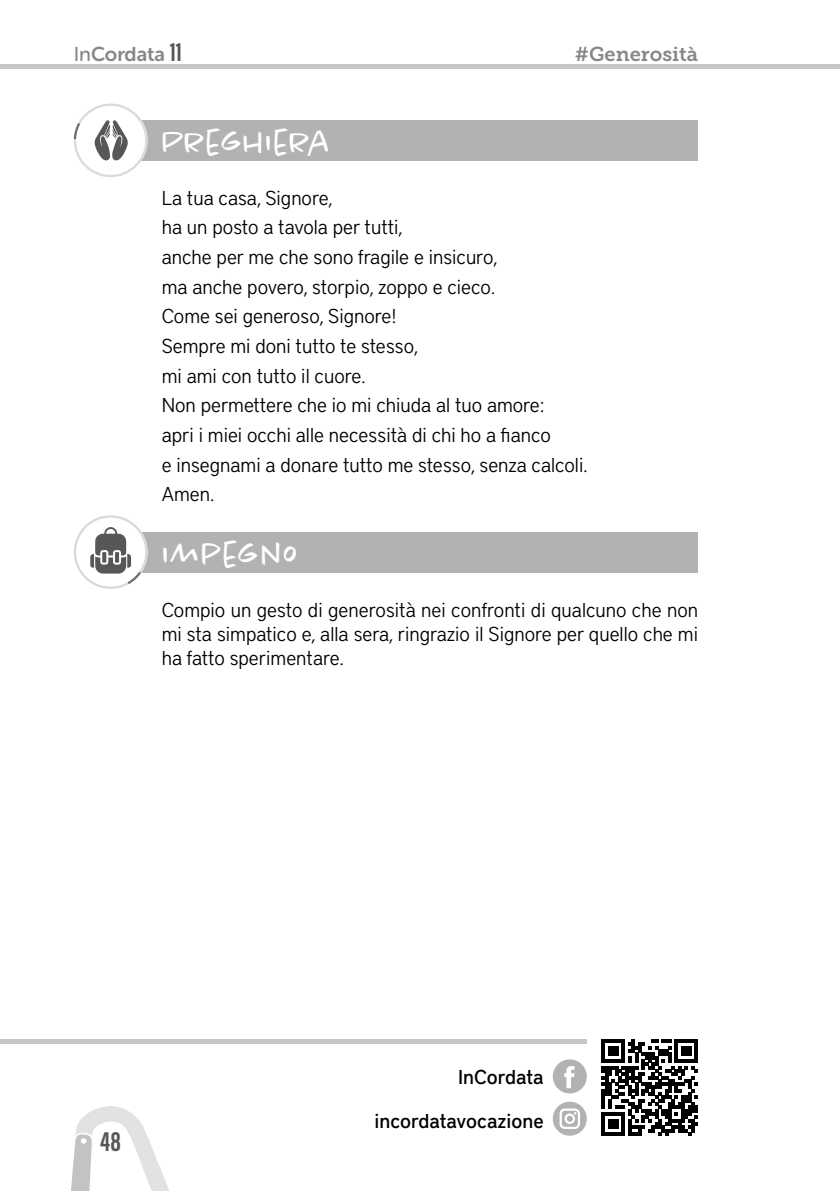
<style>
.page{position:relative;width:840px;height:1191px;background:#fff}
.page>*{position:absolute;margin:0;border:0;box-sizing:border-box;transform-origin:0 0}
.t1{font:300 36px "Chantal";color:#fff}
.t2{font:700 28px "Acumin Pro Extra Cond";color:#575756}
.t3{font:300 20px/29.6px "District Pro";color:#000}
.t4{font:500 20px/43.4px "District Pro";color:#000;text-align:right}
.t5{font:20px "Museo Sans Rounded 700";letter-spacing:-.005em;color:#878787}
.t6{font:20px "Museo Slab 700";color:#878787}
.s1{font-family:"Museo Sans Rounded 500"}
.s2{font-family:"Acumin Pro Extra Cond";font-weight:700;font-size:26.4px;color:#575756}
</style>
<div class="page">
<hr style="left:0;top:65px;width:839px;height:4px;background:#c6c6c6">
<svg style="left:71px;top:1106px;width:98px;height:85px"></svg>
<div style="left:111px;top:120px;width:586px;height:41px;background:#b3b2b2"></div>
<svg style="left:73px;top:103px;width:75px;height:74px"></svg>
<div style="left:552px;top:1059px;width:34px;height:34px;background:#b3b2b2;border-radius:50%"></div>
<svg style="left:564px;top:1066px;width:10px;height:22px"></svg>
<svg style="left:552px;top:1101px;width:34px;height:34px"></svg>
<div style="left:0;top:1039px;width:586px;height:5px;background:#c6c6c6"></div>
<div style="left:111px;top:532px;width:586px;height:40px;background:#b3b2b2"></div>
<svg style="left:74px;top:515px;width:77px;height:74px"></svg>
<svg style="left:601px;top:1039px;width:96px;height:96px"></svg>
<p class="t5" style="left:74px;top:43px;width:110px"><span class="s1">In</span>Cordata <span class="s2">11</span></p>
<p class="t6" style="left:574px;top:43px;width:124px">#Generosità</p>
<h1 class="t1" style="left:162px;top:120px;width:170px">PREGHIERA</h1>
<p class="t3" style="left:162px;top:181px;width:427px">La tua casa, Signore,<br>ha un posto a tavola per tutti,<br>anche per me che sono fragile e insicuro,<br>ma anche povero, storpio, zoppo e cieco.<br>Come sei generoso, Signore!<br>Sempre mi doni tutto te stesso,<br>mi ami con tutto il cuore.<br>Non permettere che io mi chiuda al tuo amore:<br>apri i miei occhi alle necessità di chi ho a fianco<br>e insegnami a donare tutto me stesso, senza calcoli.<br>Amen.</p>
<h1 class="t1" style="left:162px;top:531px;width:139px">IMPEGNO</h1>
<p class="t3" style="left:162px;top:597px;width:537px;line-height:24px;text-align:justify">Compio un gesto di generosità nei confronti di qualcuno che non mi sta simpatico e, alla sera, ringrazio il Signore per quello che mi ha fatto sperimentare.</p>
<h2 class="t2" style="left:100px;top:1124px;width:22px">48</h2>
<p class="t4" style="left:374px;top:1054px;width:170px">InCordata incordatavocazione</p>
</div>
